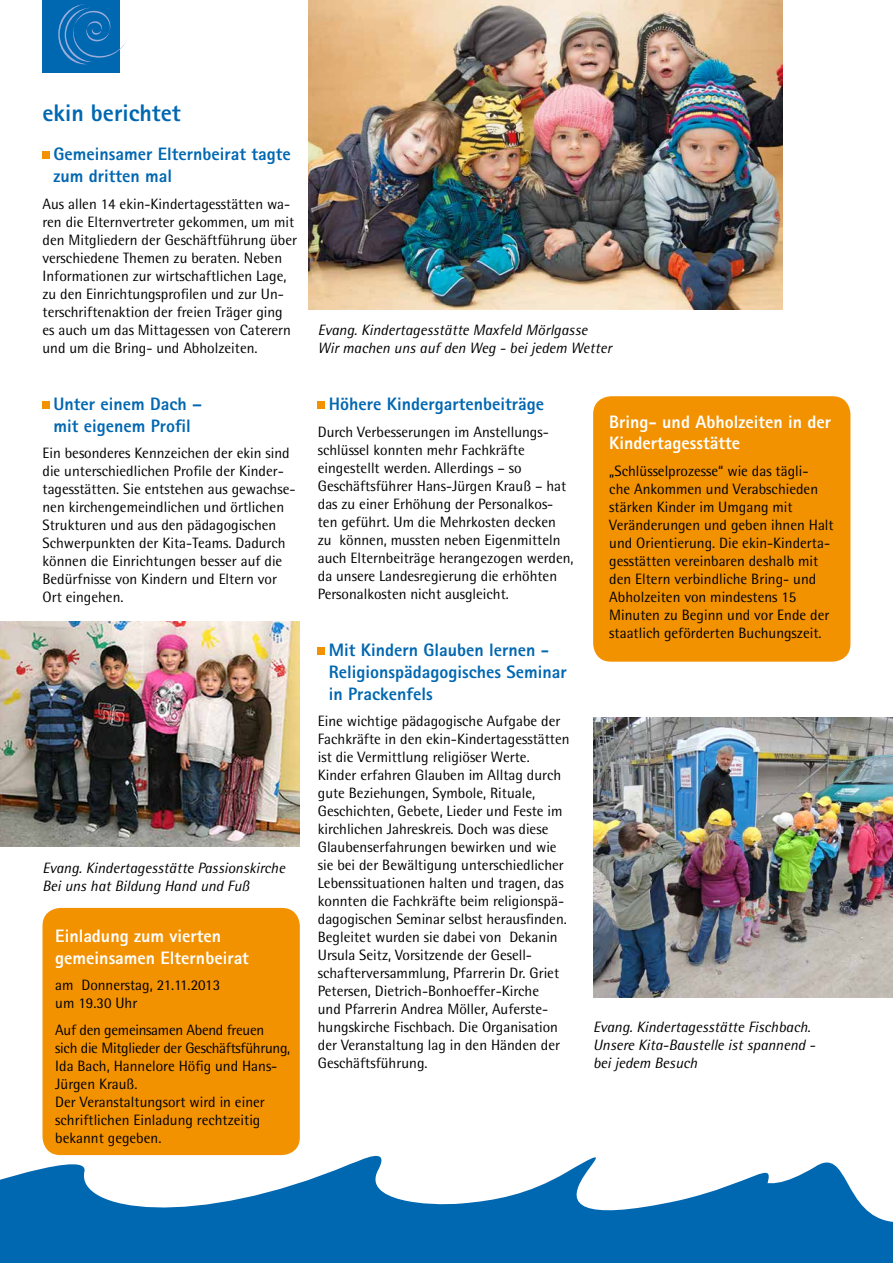
<style>
.page{position:relative;width:893px;height:1263px;background:#fff}
.page>*{position:absolute;margin:0;border:0;box-sizing:border-box;transform-origin:0 0}
.t1{font:800 24px "Rotis Sans Serif";color:#0067b1}
.t2{font:800 18px/21.6px "Rotis Sans Serif";color:#0067b1}
.t3{font:800 18px/21.6px "Rotis Sans Serif";color:#fff}
.t4{font:15px/18px "Rotis Semi Sans";color:#000}
.t5{font:italic 15px/18px "Rotis Semi Sans";color:#000}
</style>
<div class="page">
<svg style="left:775px;top:1162px;width:118px;height:101px"></svg>
<svg style="left:298px;top:1141px;width:477px;height:122px;fill:#0067b1"></svg>
<svg style="left:0;top:1145px;width:394px;height:118px;fill:#0067b1"></svg>
<div style="left:43px;top:0;width:77px;height:72px;background:#0067b1"></div>
<svg style="left:58px;top:4px;width:69px;height:60px"></svg>
<div style="left:43px;top:151px;width:7px;height:7px;background:#f39200"></div>
<div style="left:43px;top:401px;width:7px;height:7px;background:#f39200"></div>
<div style="left:318px;top:401px;width:7px;height:7px;background:#f39200"></div>
<div style="left:318px;top:647px;width:7px;height:7px;background:#f39200"></div>
<img style="left:593px;top:717px;width:300px;height:280px">
<img style="left:0;top:621px;width:299px;height:225px">
<img style="left:308px;top:0;width:474px;height:309px">
<div style="left:593px;top:396px;width:257px;height:266px;background:#f39200;border-radius:18px"></div>
<div style="left:43px;top:908px;width:257px;height:247px;background:#f39200;border-radius:18px"></div>
<h1 class="t1" style="left:43px;top:97px;width:140px">ekin berichtet</h1>
<p class="t2" style="left:54px;top:143px;width:239px">Gemeinsamer Elternbeirat tagte zum dritten mal</p>
<p class="t4" style="left:43px;top:194px;width:256px">Aus allen 14 ekin-Kindertagesstätten wa&shy;ren die Elternvertreter gekommen, um mit den Mitgliedern der Geschäftführung über verschiedene Themen zu beraten. Neben Informationen zur wirtschaftlichen Lage, zu den Einrichtungsprofilen und zur Un&shy;terschriftenaktion der freien Träger ging es auch um das Mittagessen von Caterern und um die Bring- und Abholzeiten.</p>
<p class="t2" style="left:54px;top:393px;width:150px">Unter einem Dach – mit eigenem Profil</p>
<p class="t4" style="left:43px;top:444px;width:254px">Ein besonderes Kennzeichen der ekin sind die unterschiedlichen Profile der Kinder&shy;tagesstätten. Sie entstehen aus gewachse&shy;nen kirchengemeindlichen und örtlichen Strukturen und aus den pädagogischen Schwerpunkten der Kita-Teams. Dadurch können die Einrichtungen besser auf die Bedürfnisse von Kindern und Eltern vor Ort eingehen.</p>
<p class="t5" style="left:43px;top:859px;width:244px">Evang. Kindertagesstätte Passionskirche<br>Bei uns hat Bildung Hand und Fuß</p>
<p class="t3" style="left:55px;top:925px;width:195px">Einladung zum vierten gemeinsamen Elternbeirat</p>
<p class="t4" style="left:55px;top:976px;width:166px">am Donnerstag, 21.11.2013 um 19.30 Uhr</p>
<p class="t4" style="left:55px;top:1020px;width:237px">Auf den gemeinsamen Abend freuen<br>sich die Mitglieder der Geschäftsführung,<br>Ida Bach, Hannelore Höfig und Hans-<br>Jürgen Krauß.<br>Der Veranstaltungsort wird in einer schriftlichen Einladung rechtzeitig bekannt gegeben.</p>
<p class="t5" style="left:318px;top:320px;width:295px">Evang. Kindertagesstätte Maxfeld Mörlgasse<br>Wir machen uns auf den Weg - bei jedem Wetter</p>
<p class="t2" style="left:329px;top:393px;width:217px">Höhere Kindergartenbeiträge</p>
<p class="t4" style="left:318px;top:423px;width:257px">Durch Verbesserungen im Anstellungs&shy;schlüssel konnten mehr Fachkräfte eingestellt werden. Allerdings – so Geschäftsführer Hans-Jürgen Krauß – hat das zu einer Erhöhung der Personalkos&shy;ten geführt. Um die Mehrkosten decken zu können, mussten neben Eigenmitteln auch Elternbeiträge herangezogen werden, da unsere Landesregierung die erhöhten Personalkosten nicht ausgleicht.</p>
<p class="t2" style="left:329px;top:639px;width:239px">Mit Kindern Glauben lernen -<br>Religionspädagogisches Seminar in Prackenfels</p>
<p class="t4" style="left:318px;top:712px;width:253px">Eine wichtige pädagogische Aufgabe der Fachkräfte in den ekin-Kindertagesstätten ist die Vermittlung religiöser Werte.<br>Kinder erfahren Glauben im Alltag durch gute Beziehungen, Symbole, Rituale, Geschichten, Gebete, Lieder und Feste im kirchlichen Jahreskreis. Doch was diese Glaubenserfahrungen bewirken und wie sie bei der Bewältigung unterschiedlicher Lebenssituationen halten und tragen, das konnten die Fachkräfte beim religionspä&shy;dagogischen Seminar selbst herausfinden.<br>Begleitet wurden sie dabei von Dekanin Ursula Seitz, Vorsitzende der Gesell&shy;schafterversammlung, Pfarrerin Dr. Griet Petersen, Dietrich-Bonhoeffer-Kirche<br>und Pfarrerin Andrea Möller, Auferste&shy;hungskirche Fischbach. Die Organisation der Veranstaltung lag in den Händen der Geschäftsführung.</p>
<p class="t3" style="left:609px;top:410px;width:223px">Bring- und Abholzeiten in der<br>Kindertagesstätte</p>
<p class="t4" style="left:609px;top:462px;width:226px">„Schlüsselprozesse“ wie das tägli-<br>che Ankommen und Verabschieden stärken Kinder im Umgang mit Veränderungen und geben ihnen Halt und Orientierung. Die ekin-Kinderta&shy;gesstätten vereinbaren deshalb mit den Eltern verbindliche Bring- und Abholzeiten von mindestens 15<br>Minuten zu Beginn und vor Ende der staatlich geförderten Buchungszeit.</p>
<p class="t5" style="left:593px;top:1017px;width:224px">Evang. Kindertagesstätte Fischbach.<br>Unsere Kita-Baustelle ist spannend - bei jedem Besuch</p>
</div>
